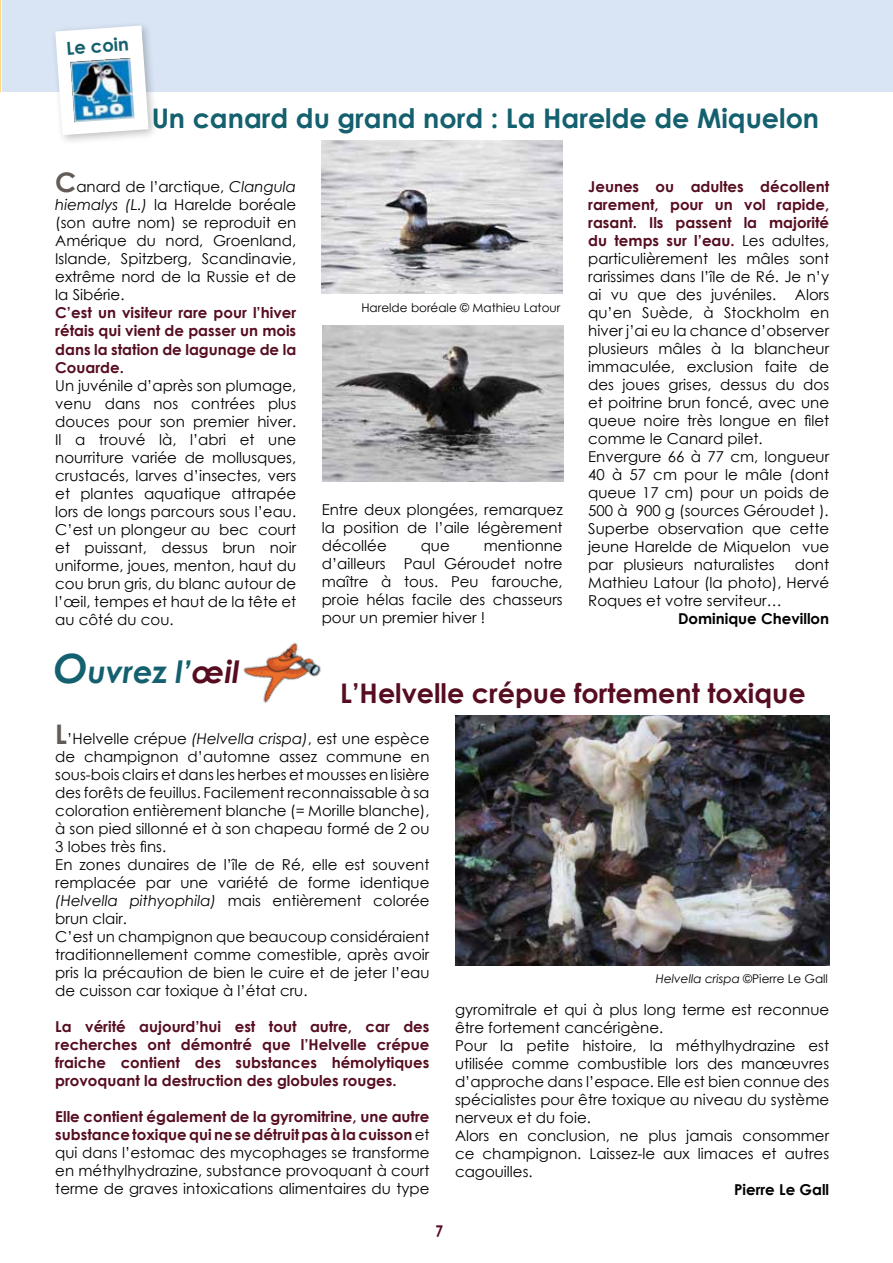
<style>
.page{position:relative;width:893px;height:1263px;background:#fff}
.page>*{position:absolute;margin:0;border:0;box-sizing:border-box;transform-origin:0 0}
.t1{font:italic 700 30.75px "Century Gothic";color:#14606e}
.t2{font:700 27px "Century Gothic";color:#14606e}
.t3{font:700 27px "Century Gothic";color:#560d20}
.t4{font:700 18px "Century Gothic";color:#14606e}
.t5{font:700 16.2px "Century Gothic";color:#560d20;scale:.83 1}
.t6{font:15px/18px "Century Gothic";color:#000;text-align:justify}
.t7{font:700 15px/18px "Century Gothic";color:#560d20;text-align:justify}
.t8{font:700 15px "Century Gothic";color:#000}
.t9{font:12px "Century Gothic";color:#000}
.t10{font:italic 12px "Century Gothic";color:#000}
.s1{font-weight:700;font-size:27px;color:#625b57}
.s2{font-style:italic}
.s3{font-weight:700;color:#560d20}
.s4{font-size:40.35px}
.s5{color:#560d20}
.s6{font-style:normal}
</style>
<div class="page">
<div style="left:3px;top:0;width:890px;height:92px;background:#d9e5f5"></div>
<div style="left:51px;top:21px;width:109px;height:125px;background:#000;opacity:.25"></div>
<svg style="left:55px;top:26px;width:94px;height:109px"></svg>
<img style="left:70px;top:58px;width:65px;height:64px">
<img style="left:243px;top:642px;width:78px;height:61px">
<svg style="left:0;top:0;width:1px;height:92px"></svg>
<img style="left:455px;top:715px;width:374px;height:250px">
<img style="left:322px;top:140px;width:241px;height:153px">
<img style="left:322px;top:325px;width:241px;height:157px">
<p class="t4" style="left:65px;top:34px;width:64px;rotate:-4deg">Le coin</p>
<h2 class="t2" style="left:152px;top:98px;width:669px">Un canard du grand nord : La Harelde de Miquelon</h2>
<p class="t6" style="left:55px;top:178px;width:242px"><span class="s1">C</span>anard de l’arctique, <span class="s2">Clangula hiemalys (L.)</span> la Harelde boréale (son autre nom) se reproduit en Amérique du nord, Groenland, Islande, Spitzberg, Scandinavie, extrême nord de la Russie et de la Sibérie.</p>
<p class="t7" style="left:55px;top:303px;width:242px">C’est un visiteur rare pour l’hiver rétais qui vient de passer un mois dans la station de lagunage de la Couarde.</p>
<p class="t6" style="left:55px;top:376px;width:242px">Un juvénile d’après son plumage, venu dans nos contrées plus douces pour son premier hiver.<br>Il a trouvé là, l’abri et une nourriture variée de mollusques, crustacés, larves d’insectes, vers et plantes aquatique attrapée lors de longs parcours sous l’eau.<br>C’est un plongeur au bec court et puissant, dessus brun noir uniforme, joues, menton, haut du cou brun gris, du blanc autour de l’œil, tempes et haut de la tête et au côté du cou.</p>
<p class="t9" style="left:361px;top:299px;width:201px">Harelde boréale © Mathieu Latour</p>
<p class="t6" style="left:322px;top:500px;width:242px">Entre deux plongées, remarquez la position de l’aile légèrement décollée</p>
<p class="t6" style="left:322px;top:536px;width:242px;text-indent:162px">mentionne d’ailleurs Paul Géroudet notre maître à tous. Peu farouche, proie hélas facile des chasseurs pour un premier hiver !</p>
<p class="t6" style="left:421px;top:536px;width:31px">que</p>
<p class="t6" style="left:588px;top:177px;width:242px;text-align:left"><span class="s3">Jeunes ou adultes décollent rarement, pour un vol rapide, rasant. Ils passent la majorité du temps sur l’eau.</span> Les adultes, particulièrement les mâles sont rarissimes dans l’île de Ré. Je n’y ai vu que des juvéniles. Alors qu’en Suède, à Stockholm en hiver j’ai eu la chance d’observer plusieurs mâles à la blancheur immaculée, exclusion faite de des joues grises, dessus du dos et poitrine brun foncé, avec une queue noire très longue en filet comme le Canard pilet.<br>Envergure 66 à 77 cm, longueur<br>40 à 57 cm pour le mâle (dont queue 17 cm) pour un poids de<br>500 à 900 g (sources Géroudet ).<br>Superbe observation que cette jeune Harelde de Miquelon vue par plusieurs naturalistes</p>
<p class="t6" style="left:588px;top:555px;width:242px;text-indent:207px">dont Mathieu Latour (la photo), Hervé Roques et votre serviteur…</p>
<p class="t8" style="left:678px;top:607px;width:153px">Dominique Chevillon</p>
<h1 class="t1" style="left:54px;top:648px;width:187px"><span class="s4">O</span>uvrez l’<span class="s5">œil</span></h1>
<h2 class="t3" style="left:340px;top:672px;width:467px">L’Helvelle crépue fortement toxique</h2>
<p class="t6" style="left:55px;top:730px;width:376px;text-align:left"><span class="s1">L</span>’Helvelle crépue <span class="s2">(Helvella crispa)</span>, est une espèce de champignon d’automne assez commune en sous-bois clairs et dans les herbes et mousses en lisière des forêts de feuillus. Facilement reconnaissable à sa coloration entièrement blanche (= Morille blanche), à son pied sillonné et à son chapeau formé de 2 ou 3 lobes très fins.<br>En zones dunaires de l’île de Ré, elle est souvent remplacée par une variété de forme identique <span class="s2">(Helvella pithyophila)</span> mais entièrement colorée brun clair.<br>C’est un champignon que beaucoup considéraient traditionnellement comme comestible, après avoir pris la précaution de bien le cuire et de jeter l’eau de cuisson car toxique à l’état cru.</p>
<p class="t7" style="left:55px;top:1017px;width:376px">La vérité aujourd’hui est tout autre, car des recherches ont démontré que l’Helvelle crépue fraiche contient des substances hémolytiques provoquant la destruction des globules rouges.</p>
<p class="t6" style="left:55px;top:1108px;width:376px"><span class="s3">Elle contient également de la gyromitrine, une autre substance toxique qui ne se détruit pas à la cuisson</span> et qui dans l’estomac des mycophages se transforme en méthylhydrazine, substance provoquant à court terme de graves intoxications alimentaires du type</p>
<p class="t10" style="left:656px;top:970px;width:174px">Helvella crispa <span class="s6">©Pierre Le Gall</span></p>
<p class="t6" style="left:455px;top:1000px;width:376px;text-align:left">gyromitrale et qui à plus long terme est reconnue être fortement cancérigène.<br>Pour la petite histoire, la méthylhydrazine est utilisée comme combustible lors des manœuvres d’approche dans l’espace. Elle est bien connue des spécialistes pour être toxique au niveau du système nerveux et du foie.<br>Alors en conclusion, ne plus jamais consommer ce champignon. Laissez-le aux limaces et autres cagouilles.</p>
<p class="t8" style="left:734px;top:1178px;width:97px">Pierre Le Gall</p>
<p class="t5" style="left:435px;top:1218px;width:11px">7</p>
</div>
